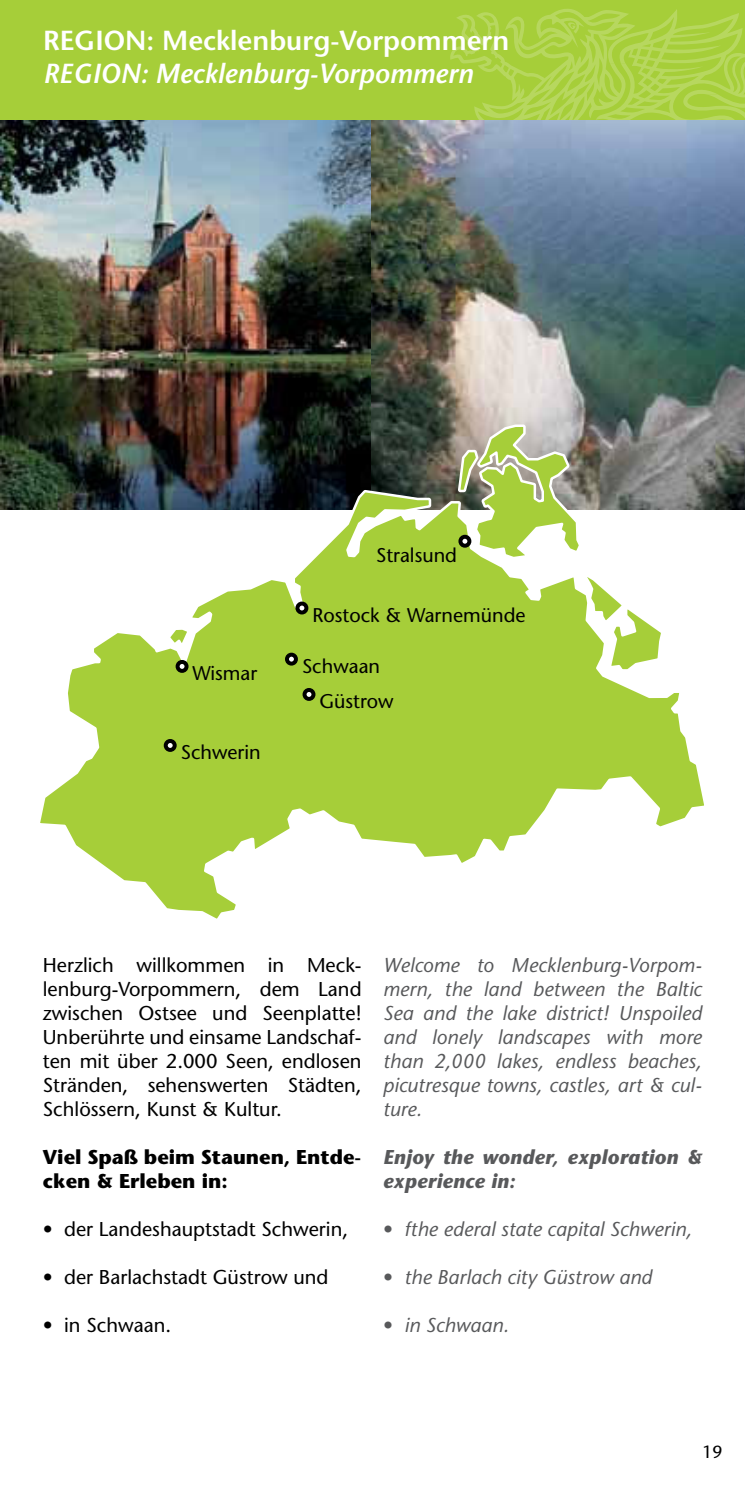
<style>
.page{position:relative;width:745px;height:1489px;background:#fff}
.page>*{position:absolute;margin:0;border:0;box-sizing:border-box;transform-origin:0 0}
.t1{font:600 27.5px "Stone Sans Std";color:#fff}
.t2{font:italic 600 27.5px "Stone Sans Std";color:#fff}
.t3{font:500 20px/24px "Stone Sans Std";color:#000;text-align:justify}
.t4{font:italic 500 20px/24px "Stone Sans Std";letter-spacing:.005em;color:#58595b;text-align:justify}
.t5{font:700 20px/24px "Stone Sans Std";color:#000}
.t6{font:italic 700 20px/24px "Stone Sans Std";letter-spacing:.01em;color:#58595b}
.t7{font:500 19.75px "Stone Sans Std";color:#000}
.t8{font:500 17.5px "Stone Sans Std";color:#000}
.s1{font-style:normal}
</style>
<div class="page">
<div style="left:0;top:0;width:744px;height:120px;background:#a6ce39"></div>
<svg style="left:450px;top:9px;width:294px;height:111px"></svg>
<img style="left:0;top:120px;width:744px;height:390px">
<svg style="left:455px;top:364px;width:210px;height:74px;background:#9ea29a"></svg>
<svg style="left:36px;top:438px;width:671px;height:481px"></svg>
<svg style="left:165px;top:625px;width:26px;height:22px"></svg>
<div style="left:297px;top:603px;width:9px;height:9px;background:#fff;border-radius:50%"></div>
<div style="left:295px;top:601px;width:13px;height:13px;border:4px solid #000;border-radius:50%"></div>
<div style="left:304px;top:690px;width:9px;height:9px;background:#fff;border-radius:50%"></div>
<div style="left:302px;top:688px;width:13px;height:13px;border:4px solid #000;border-radius:50%"></div>
<div style="left:287px;top:654px;width:9px;height:9px;background:#fff;border-radius:50%"></div>
<div style="left:285px;top:652px;width:13px;height:13px;border:4px solid #000;border-radius:50%"></div>
<div style="left:166px;top:741px;width:8px;height:9px;background:#fff;border-radius:50%"></div>
<div style="left:164px;top:739px;width:12px;height:12px;border:4px solid #000;border-radius:50%"></div>
<div style="left:177px;top:662px;width:9px;height:9px;background:#fff;border-radius:50%"></div>
<div style="left:175px;top:660px;width:13px;height:13px;border:4px solid #000;border-radius:50%"></div>
<div style="left:460px;top:536px;width:9px;height:9px;background:#fff;border-radius:50%"></div>
<div style="left:458px;top:534px;width:13px;height:13px;border:4px solid #000;border-radius:50%"></div>
<h1 class="t1" style="left:43px;top:26px;width:467px">REGION: Mecklenburg-Vorpommern</h1>
<h1 class="t2" style="left:43px;top:63px;width:431px">REGION: Mecklenburg-Vorpommern</h1>
<p class="t7" style="left:376px;top:544px;width:82px">Stralsund</p>
<p class="t7" style="left:192px;top:662px;width:66px">Wismar</p>
<p class="t7" style="left:181px;top:741px;width:81px">Schwerin</p>
<p class="t7" style="left:312px;top:604px;width:214px">Rostock &amp; Warnemünde</p>
<p class="t7" style="left:302px;top:655px;width:80px">Schwaan</p>
<p class="t7" style="left:319px;top:690px;width:76px">Güstrow</p>
<p class="t3" style="left:43px;top:953px;width:320px">Herzlich willkommen in Meck&shy;lenburg-Vorpommern, dem Land zwischen Ostsee und Seenplatte!<br>Unberührte und einsame Landschaf&shy;ten mit über 2.000 Seen, endlosen Stränden, sehenswerten Städten, Schlössern, Kunst &amp; Kultur.</p>
<p class="t5" style="left:43px;top:1145px;width:320px">Viel Spaß beim Staunen, Entde&shy;cken &amp; Erleben in:</p>
<p class="t3" style="left:43px;top:1216px;width:306px">• der Landeshauptstadt Schwerin,</p>
<p class="t3" style="left:43px;top:1264px;width:287px">• der Barlachstadt Güstrow und</p>
<p class="t3" style="left:43px;top:1312px;width:130px">• in Schwaan.</p>
<p class="t4" style="left:383px;top:954px;width:320px">Welcome to Mecklenburg-Vorpom&shy;mern, the land between the Baltic Sea and the lake district! Unspoiled and lonely landscapes with more than 2,000 lakes, endless beaches, picutresque towns, castles, art &amp; cul&shy;ture.</p>
<p class="t6" style="left:383px;top:1145px;width:320px">Enjoy the wonder, exploration &amp; experience in:</p>
<p class="t4" style="left:383px;top:1218px;width:310px"><span class="s1">•</span> fthe ederal state capital Schwerin,</p>
<p class="t4" style="left:383px;top:1266px;width:270px"><span class="s1">•</span> the Barlach city Güstrow and</p>
<p class="t4" style="left:383px;top:1314px;width:127px"><span class="s1">•</span> in Schwaan.</p>
<p class="t8" style="left:702px;top:1441px;width:22px">19</p>
</div>
